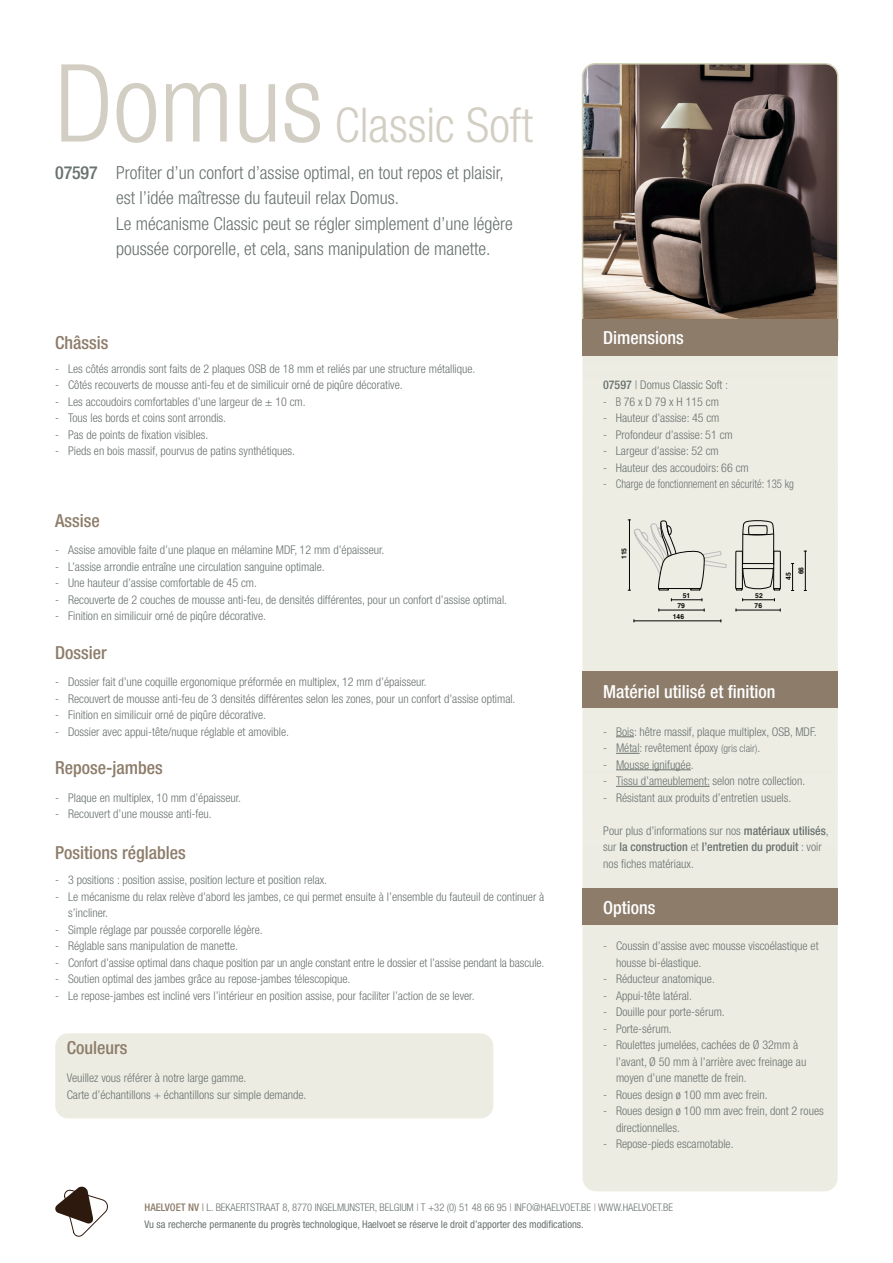
<style>
.page{position:relative;width:893px;height:1263px;background:#fff}
.page>*{position:absolute;margin:0;border:0;box-sizing:border-box;transform-origin:0 0}
.t1{font:300 condensed 108px "Helvetica Neue LT Std";color:#d3cec3}
.t2{font:300 condensed 48px "Helvetica Neue LT Std";color:#d3cec3}
.t3{font:300 condensed 18px/25.5px "Helvetica Neue LT Std";color:#69726f}
.t4{font:500 condensed 18px "Helvetica Neue LT Std";color:#8d7c6a}
.t5{font:500 condensed 18px "Helvetica Neue LT Std";color:#fff}
.t6{font:500 condensed 18px "Helvetica Neue LT Std";letter-spacing:-.01em;color:#69726f}
.t7{font:300 condensed 12px/16.5px "Helvetica Neue LT Std";color:#69726f}
.t8{font:300 condensed 12px "Helvetica Neue LT Std";color:#69726f;scale:.9 1}
.t9{font:300 condensed 10.5px "Helvetica Neue LT Std";color:#69726f}
.t10{font:condensed 10.5px "Helvetica Neue LT Std";color:#69726f}
.t11{font:700 6.75px/9.8px "Helvetica";color:#040503}
.s1{font-weight:500}
.s2{font-size:10.5px}
.s3{font-weight:500;color:#8d7c6a}
.s4{font-weight:400;color:#8d7c6a}
.s5{color:#8d7c6a}
</style>
<div class="page">
<div style="left:583px;top:214px;width:254px;height:977px;background:#edece2;border-radius:13px"></div>
<div style="left:55px;top:1033px;width:438px;height:85px;background:#edece2;border-radius:13px"></div>
<div style="left:583px;top:889px;width:255px;height:36px;background:#8d7c6a"></div>
<svg style="left:55px;top:1187px;width:53px;height:49px"></svg>
<div style="left:583px;top:672px;width:255px;height:36px;background:#8d7c6a"></div>
<img style="left:583px;top:64px;width:255px;height:256px">
<div style="left:582px;top:63px;width:256px;height:289px;border:2px solid #d1d1b6;border-radius:13px"></div>
<div style="left:583px;top:320px;width:255px;height:36px;background:#8d7c6a"></div>
<hr style="left:671px;top:599px;width:31px;height:1px;background:#040503">
<hr style="left:659px;top:610px;width:45px;height:1px;background:#040503">
<hr style="left:634px;top:621px;width:87px;height:1px;background:#040503">
<hr style="left:743px;top:599px;width:31px;height:1px;background:#040503">
<hr style="left:736px;top:610px;width:44px;height:1px;background:#040503">
<svg style="left:791px;top:563px;width:3px;height:28px"></svg>
<hr style="left:805px;top:551px;width:1px;height:39px;background:#040503">
<svg style="left:735px;top:520px;width:45px;height:71px"></svg>
<svg style="left:628px;top:520px;width:99px;height:71px"></svg>
<svg style="left:616px;top:736px;width:18px;height:1px"></svg>
<svg style="left:616px;top:753px;width:24px;height:1px"></svg>
<hr style="left:616px;top:769px;width:75px;height:1px;background:#69726f">
<hr style="left:616px;top:786px;width:93px;height:1px;background:#69726f">
<h1 class="t1" style="left:55px;top:41px;width:270px">Domus</h1>
<h2 class="t2" style="left:335px;top:97px;width:200px">Classic Soft</h2>
<h3 class="t3" style="left:116px;top:159px;width:398px">Profiter d’un confort d’assise optimal, en tout repos et plaisir, est l’idée maîtresse du fauteuil relax Domus.<br>Le mécanisme Classic peut se régler simplement d’une légère poussée corporelle, et cela, sans manipulation de manette.</h3>
<h3 class="t6" style="left:55px;top:162px;width:44px">07597</h3>
<h3 class="t4" style="left:55px;top:332px;width:55px">Châssis</h3>
<p class="t7" style="left:55px;top:360px;width:422px">- Les côtés arrondis sont faits de 2 plaques OSB de 18 mm et reliés par une structure métallique.</p>
<p class="t7" style="left:55px;top:376px;width:349px">- Côtés recouverts de mousse anti-feu et de similicuir orné de piqûre décorative.</p>
<p class="t7" style="left:55px;top:393px;width:252px">- Les accoudoirs comfortables d’une largeur de ± 10 cm.</p>
<p class="t7" style="left:55px;top:409px;width:172px">- Tous les bords et coins sont arrondis.</p>
<p class="t7" style="left:55px;top:426px;width:155px">- Pas de points de fixation visibles.</p>
<p class="t7" style="left:55px;top:442px;width:241px">- Pieds en bois massif, pourvus de patins synthétiques.</p>
<h3 class="t4" style="left:55px;top:510px;width:46px">Assise</h3>
<p class="t7" style="left:55px;top:541px;width:331px">- Assise amovible faite d’une plaque en mélamine MDF, 12 mm d’épaisseur.</p>
<p class="t7" style="left:55px;top:558px;width:271px">- L’assise arrondie entraîne une circulation sanguine optimale.</p>
<p class="t7" style="left:55px;top:574px;width:203px">- Une hauteur d’assise comfortable de 45 cm.</p>
<p class="t7" style="left:55px;top:591px;width:453px">- Recouverte de 2 couches de mousse anti-feu, de densités différentes, pour un confort d’assise optimal.</p>
<p class="t7" style="left:55px;top:607px;width:212px">- Finition en similicuir orné de piqûre décorative.</p>
<h3 class="t4" style="left:55px;top:642px;width:53px">Dossier</h3>
<p class="t7" style="left:55px;top:673px;width:373px">- Dossier fait d’une coquille ergonomique préformée en multiplex, 12 mm d’épaisseur.</p>
<p class="t7" style="left:55px;top:690px;width:462px">- Recouvert de mousse anti-feu de 3 densités différentes selon les zones, pour un confort d’assise optimal.</p>
<p class="t7" style="left:55px;top:706px;width:212px">- Finition en similicuir orné de piqûre décorative.</p>
<p class="t7" style="left:55px;top:723px;width:235px">- Dossier avec appui-tête/nuque réglable et amovible.</p>
<h3 class="t4" style="left:55px;top:757px;width:109px">Repose-jambes</h3>
<p class="t7" style="left:55px;top:789px;width:187px">- Plaque en multiplex, 10 mm d’épaisseur.</p>
<p class="t7" style="left:55px;top:805px;width:158px">- Recouvert d’une mousse anti-feu.</p>
<h3 class="t4" style="left:55px;top:842px;width:132px">Positions réglables</h3>
<p class="t7" style="left:55px;top:871px;width:273px">- 3 positions : position assise, position lecture et position relax.</p>
<p class="t7" style="left:68px;top:888px;width:478px;text-indent:-13px">- Le mécanisme du relax relève d’abord les jambes, ce qui permet ensuite à l’ensemble du fauteuil de continuer à s’incliner.</p>
<p class="t7" style="left:55px;top:921px;width:209px">- Simple réglage par poussée corporelle légère.</p>
<p class="t7" style="left:55px;top:937px;width:184px">- Réglable sans manipulation de manette.</p>
<p class="t7" style="left:55px;top:954px;width:491px">- Confort d’assise optimal dans chaque position par un angle constant entre le dossier et l’assise pendant la bascule.</p>
<p class="t7" style="left:55px;top:970px;width:297px">- Soutien optimal des jambes grâce au repose-jambes télescopique.</p>
<p class="t7" style="left:55px;top:987px;width:421px">- Le repose-jambes est incliné vers l’intérieur en position assise, pour faciliter l’action de se lever.</p>
<h3 class="t4" style="left:67px;top:1037px;width:62px">Couleurs</h3>
<p class="t7" style="left:67px;top:1069px;width:241px">Veuillez vous référer à notre large gamme.<br>Carte d’échantillons + échantillons sur simple demande.</p>
<h3 class="t5" style="left:603px;top:327px;width:82px">Dimensions</h3>
<p class="t7" style="left:603px;top:376px;width:126px"><span class="s1">07597</span> | Domus Classic Soft :</p>
<p class="t8" style="left:603px;top:394px;width:130px">- B 76 x D 79 x H 115 cm</p>
<p class="t7" style="left:603px;top:409px;width:118px">- Hauteur d’assise: 45 cm</p>
<p class="t7" style="left:603px;top:426px;width:131px">- Profondeur d’assise: 51 cm</p>
<p class="t7" style="left:603px;top:442px;width:117px">- Largeur d’assise: 52 cm</p>
<p class="t7" style="left:603px;top:459px;width:147px">- Hauteur des accoudoirs: 66 cm</p>
<p class="t8" style="left:603px;top:477px;width:214px">- Charge de fonctionnement en sécurité: 135 kg</p>
<p class="t11" style="left:620px;top:559px;width:13px;rotate:-90deg">115</p>
<p class="t11" style="left:677px;top:591px;width:14px;text-indent:5px">51<br>79</p>
<p class="t11" style="left:673px;top:612px;width:13px">146</p>
<p class="t11" style="left:755px;top:591px;width:10px;line-height:10.2px">52<br>76</p>
<p class="t11" style="left:782px;top:574px;width:9px;line-height:12.8px;text-indent:-6px;rotate:-90deg">45<br>66</p>
<h3 class="t5" style="left:603px;top:680px;width:174px">Matériel utilisé et finition</h3>
<p class="t7" style="left:603px;top:723px;width:215px">- Bois: hêtre massif, plaque multiplex, OSB, MDF.</p>
<p class="t7" style="left:603px;top:739px;width:159px">- Métal: revêtement époxy <span class="s2">(gris clair)</span>.</p>
<p class="t7" style="left:603px;top:756px;width:92px">- Mousse ignifugée.</p>
<p class="t7" style="left:603px;top:772px;width:203px">- Tissu d’ameublement: selon notre collection.</p>
<p class="t7" style="left:603px;top:789px;width:189px">- Résistant aux produits d’entretien usuels.</p>
<p class="t7" style="left:603px;top:822px;width:227px">Pour plus d’informations sur nos <span class="s1">matériaux utilisés</span>, sur <span class="s1">la construction</span> et <span class="s1">l’entretien du produit</span> : voir nos fiches matériaux.</p>
<h3 class="t5" style="left:603px;top:897px;width:54px">Options</h3>
<p class="t7" style="left:616px;top:937px;width:204px;text-indent:-13px">- Coussin d’assise avec mousse viscoélastique et housse bi-élastique.</p>
<p class="t7" style="left:603px;top:970px;width:113px">- Réducteur anatomique.</p>
<p class="t7" style="left:603px;top:987px;width:90px">- Appui-tête latéral.</p>
<p class="t7" style="left:603px;top:1003px;width:123px">- Douille pour porte-sérum.</p>
<p class="t7" style="left:603px;top:1020px;width:70px">- Porte-sérum.</p>
<p class="t7" style="left:616px;top:1036px;width:192px;text-indent:-13px">- Roulettes jumelées, cachées de Ø 32mm à l’avant, Ø 50 mm à l’arrière avec freinage au moyen d’une manette de frein.</p>
<p class="t7" style="left:603px;top:1086px;width:166px">- Roues design ø 100 mm avec frein.</p>
<p class="t7" style="left:616px;top:1102px;width:209px;text-indent:-13px">- Roues design ø 100 mm avec frein, dont 2 roues directionnelles.</p>
<p class="t7" style="left:603px;top:1135px;width:132px">- Repose-pieds escamotable.</p>
<p class="t9" style="left:145px;top:1201px;width:530px"><span class="s3">HAELVOET NV</span> <span class="s4">|</span> L. BEKAERTSTRAAT 8, 8770 INGELMUNSTER, BELGIUM <span class="s5">|</span> T +32 (0) 51 48 66 95 <span class="s5">|</span> INFO@HAELVOET.BE <span class="s5">|</span> WWW.HAELVOET.BE</p>
<p class="t10" style="left:145px;top:1218px;width:441px">Vu sa recherche permanente du progrès technologique, Haelvoet se réserve le droit d’apporter des modifications.</p>
</div>
